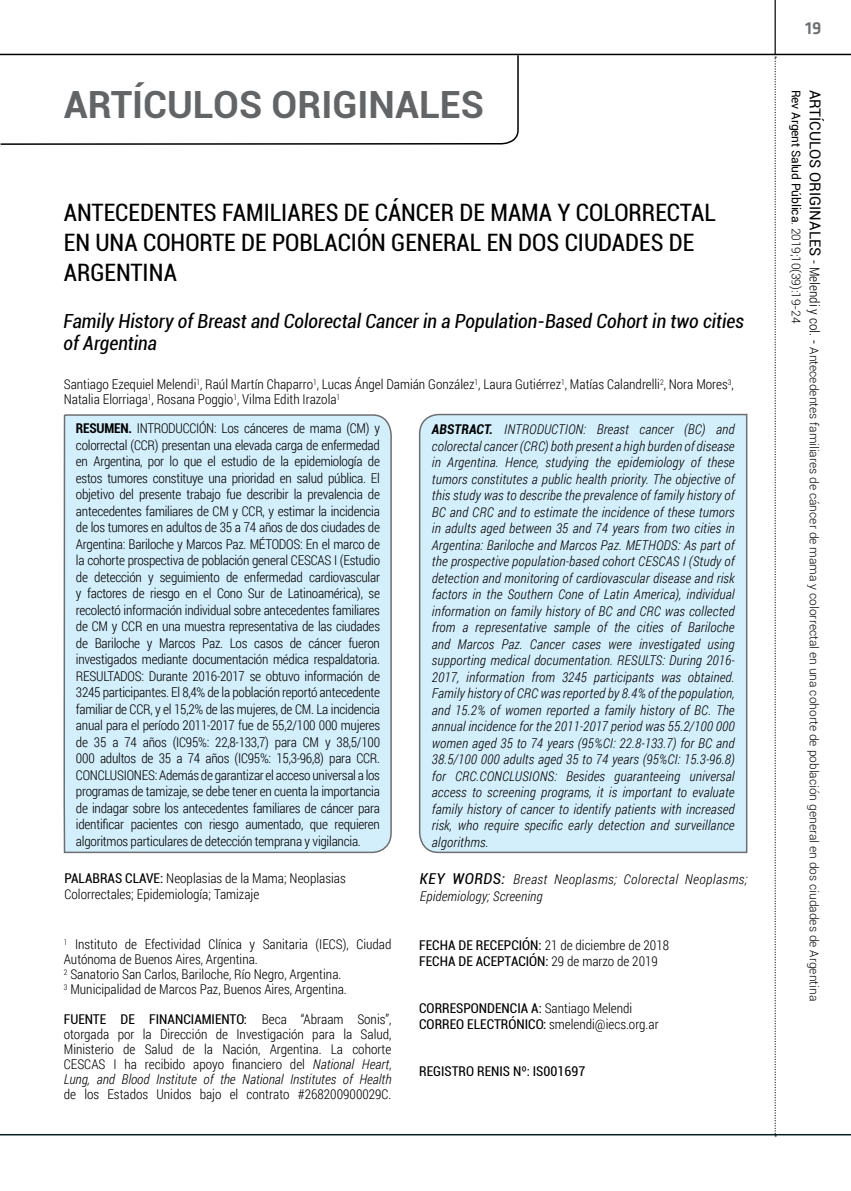
<style>
.page{position:relative;width:851px;height:1191px;background:#fff}
.page>*{position:absolute;margin:0;border:0;box-sizing:border-box;transform-origin:0 0}
.t1{font:700 37.5px "Roboto";color:#636466}
.t2{font:condensed 24px/30px "Roboto";color:#000}
.t3{font:italic condensed 19.5px/22.5px "Roboto";color:#000}
.t4{font:500 18px "Klavika";color:#6d6e71}
.t5{font:300 13.5px/16.5px "Roboto Condensed";color:#000}
.t6{font:italic 300 13.5px/16.5px "Roboto Condensed";letter-spacing:.01em;color:#000;text-align:justify}
.t7{font:condensed 13.5px "Roboto";color:#000}
.t8{font:italic 300 13.5px/16.5px "Roboto Condensed";letter-spacing:.03em;color:#000}
.t9{font:300 12px/18px "Roboto";color:#000}
.s1{font-family:"Roboto";font-weight:700;font-stretch:condensed}
.s2{font-family:"Roboto";font-weight:400;font-stretch:condensed}
.s3{font-family:"Roboto Condensed";font-weight:300;font-stretch:normal}
.s4{font-style:italic}
.s5{font-family:"Roboto";font-weight:400;font-stretch:condensed;font-size:15px}
.s6{font-weight:400;font-size:15px}
.s7{font-family:"Formata";font-stretch:condensed;font-size:15px}
.s8{font-family:"Roboto Condensed";font-size:13.5px}
.s9{font-weight:400}
</style>
<div class="page">
<hr style="left:0;top:54px;width:850px;height:1px;background:#000">
<hr style="left:0;top:1134px;width:850px;height:1px;background:#061f20">
<hr style="left:774px;top:0;width:1px;height:54px;background:#000">
<svg style="left:774px;top:57px;width:2px;height:1079px"></svg>
<div style="left:63px;top:414px;width:329px;height:440px;background:#d4effc"></div>
<div style="left:418px;top:413px;width:330px;height:441px;background:#d4effc"></div>
<svg style="left:0;top:55px;width:519px;height:90px"></svg>
<h1 class="t1" style="left:64px;top:78px;width:421px">ARTÍCULOS ORIGINALES</h1>
<h2 class="t2" style="left:64px;top:197px;width:653px">ANTECEDENTES FAMILIARES DE CÁNCER DE MAMA Y COLORRECTAL<br>EN UNA COHORTE DE POBLACIÓN GENERAL EN DOS CIUDADES DE<br>ARGENTINA</h2>
<h3 class="t3" style="left:64px;top:309px;width:681px">Family History of Breast and Colorectal Cancer in a Population-Based Cohort in two cities of Argentina</h3>
<p class="t5" style="left:64px;top:376px;width:671px;line-height:15px">Santiago Ezequiel Melendi<sup>1</sup>, Raúl Martín Chaparro<sup>1</sup>, Lucas Ángel Damián González<sup>1</sup>, Laura Gutiérrez<sup>1</sup>, Matías Calandrelli<sup>2</sup>, Nora Mores<sup>3</sup>,<br>Natalia Elorriaga<sup>1</sup>, Rosana Poggio<sup>1</sup>, Vilma Edith Irazola<sup>1</sup></p>
<p class="t5" style="left:76px;top:419px;width:305px;text-align:justify"><span class="s1">RESUMEN.</span> INTRODUCCIÓN: Los cánceres de mama (CM) y colorrectal (CCR) presentan una elevada carga de enfermedad en Argentina, por lo que el estudio de la epidemiología de estos tumores constituye una prioridad en salud pública. El objetivo del presente trabajo fue describir la prevalencia de antecedentes familiares de CM y CCR, y estimar la incidencia de los tumores en adultos de 35 a 74 años de dos ciudades de Argentina: Bariloche y Marcos Paz. MÉTODOS: En el marco de la cohorte prospectiva de población general CESCAS I (Estudio de detección y seguimiento de enfermedad cardiovascular y factores de riesgo en el Cono Sur de Latinoamérica), se recolectó información individual sobre antecedentes familiares de CM y CCR en una muestra representativa de las ciudades de Bariloche y Marcos Paz. Los casos de cáncer fueron investigados mediante documentación médica respaldatoria.<br>RESULTADOS: Durante 2016-2017 se obtuvo información de 3245 participantes. El 8,4% de la población reportó antecedente familiar de CCR, y el 15,2% de las mujeres, de CM. La incidencia anual para el período 2011-2017 fue de 55,2/100 000 mujeres de 35 a 74 años (IC95%: 22,8-133,7) para CM y 38,5/100<br>000 adultos de 35 a 74 años (IC95%: 15,3-96,8) para CCR.<br>CONCLUSIONES: Además de garantizar el acceso universal a los programas de tamizaje, se debe tener en cuenta la importancia de indagar sobre los antecedentes familiares de cáncer para identificar pacientes con riesgo aumentado, que requieren algoritmos particulares de detección temprana y vigilancia.</p>
<p class="t5" style="left:65px;top:869px;width:282px"><span class="s2">PALABRAS CLAVE:</span> Neoplasias de la Mama; Neoplasias<br>Colorrectales; Epidemiología; Tamizaje</p>
<p class="t5" style="left:64px;top:936px;width:329px;line-height:15px"><sup>1</sup> Instituto de Efectividad Clínica y Sanitaria (IECS), Ciudad Autónoma de Buenos Aires, Argentina.<br><sup>2</sup> Sanatorio San Carlos, Bariloche, Río Negro, Argentina.<br><sup>3</sup> Municipalidad de Marcos Paz, Buenos Aires, Argentina.</p>
<p class="t7" style="left:64px;top:1010px;width:329px">FUENTE DE FINANCIAMIENTO: <span class="s3">Beca “Abraam Sonis”,</span></p>
<p class="t5" style="left:64px;top:1026px;width:329px;line-height:15px;text-align:justify">otorgada por la Dirección de Investigación para la Salud, Ministerio de Salud de la Nación, Argentina. La cohorte CESCAS I ha recibido apoyo financiero del <span class="s4">National Heart</span>, <span class="s4">Lung, and Blood Institute of the National Institutes of Health</span></p>
<p class="t5" style="left:64px;top:1085px;width:329px">de los Estados Unidos bajo el contrato #268200900029C.</p>
<p class="t6" style="left:432px;top:421px;width:304px"><span class="s1">ABSTRACT.</span> INTRODUCTION: Breast cancer (BC) and colorectal cancer (CRC) both present a high burden of disease in Argentina. Hence, studying the epidemiology of these tumors constitutes a public health priority. The objective of this study was to describe the prevalence of family history of BC and CRC and to estimate the incidence of these tumors in adults aged between 35 and 74 years from two cities in Argentina: Bariloche and Marcos Paz. METHODS: As part of the prospective population-based cohort CESCAS I (Study of detection and monitoring of cardiovascular disease and risk factors in the Southern Cone of Latin America), individual information on family history of BC and CRC was collected from a representative sample of the cities of Bariloche and Marcos Paz. Cancer cases were investigated using supporting medical documentation. RESULTS: During 2016- 2017, information from 3245 participants was obtained.<br>Family history of CRC was reported by 8.4% of the population, and 15.2% of women reported a family history of BC. The annual incidence for the 2011-2017 period was 55.2/100 000 women aged 35 to 74 years (95%CI: 22.8-133.7) for BC and 38.5/100 000 adults aged 35 to 74 years (95%CI: 15.3-96.8) for CRC.CONCLUSIONS: Besides guaranteeing universal access to screening programs, it is important to evaluate family history of cancer to identify patients with increased risk, who require specific early detection and surveillance algorithms.</p>
<p class="t8" style="left:420px;top:871px;width:329px"><span class="s5">KEY WORDS:</span> Breast Neoplasms; Colorectal Neoplasms;<br>Epidemiology; Screening</p>
<p class="t5" style="left:419px;top:937px;width:251px"><span class="s2">FECHA DE RECEPCIÓN:</span> 21 de diciembre de 2018</p>
<p class="t7" style="left:419px;top:952px;width:240px">FECHA DE ACEPTACIÓN: <span class="s3">29 de marzo de 2019</span></p>
<p class="t7" style="left:419px;top:999px;width:215px">CORRESPONDENCIA A: <span class="s3">Santiago Melendi</span></p>
<p class="t5" style="left:419px;top:1015px;width:241px"><span class="s2">CORREO ELECTRÓNICO:</span> smelendi@iecs.org.ar</p>
<p class="t7" style="left:419px;top:1062px;width:168px">REGISTRO RENIS Nº: IS001697</p>
<h3 class="t4" style="left:805px;top:19px;width:18px">19</h3>
<p class="t9" style="left:823px;top:90px;width:913px;rotate:90deg"><span class="s6">ARTÍCULOS ORIGINALES</span> <span class="s7">-</span> <span class="s8">Melendi y col.</span> <span class="s7">-</span> Antecedentes familiares de cáncer de mama y colorrectal en una cohorte de población general en dos ciudades de Argentina<br><span class="s9">Rev Argent Salud Pública</span>. 2019;10(39):19-24</p>
</div>
